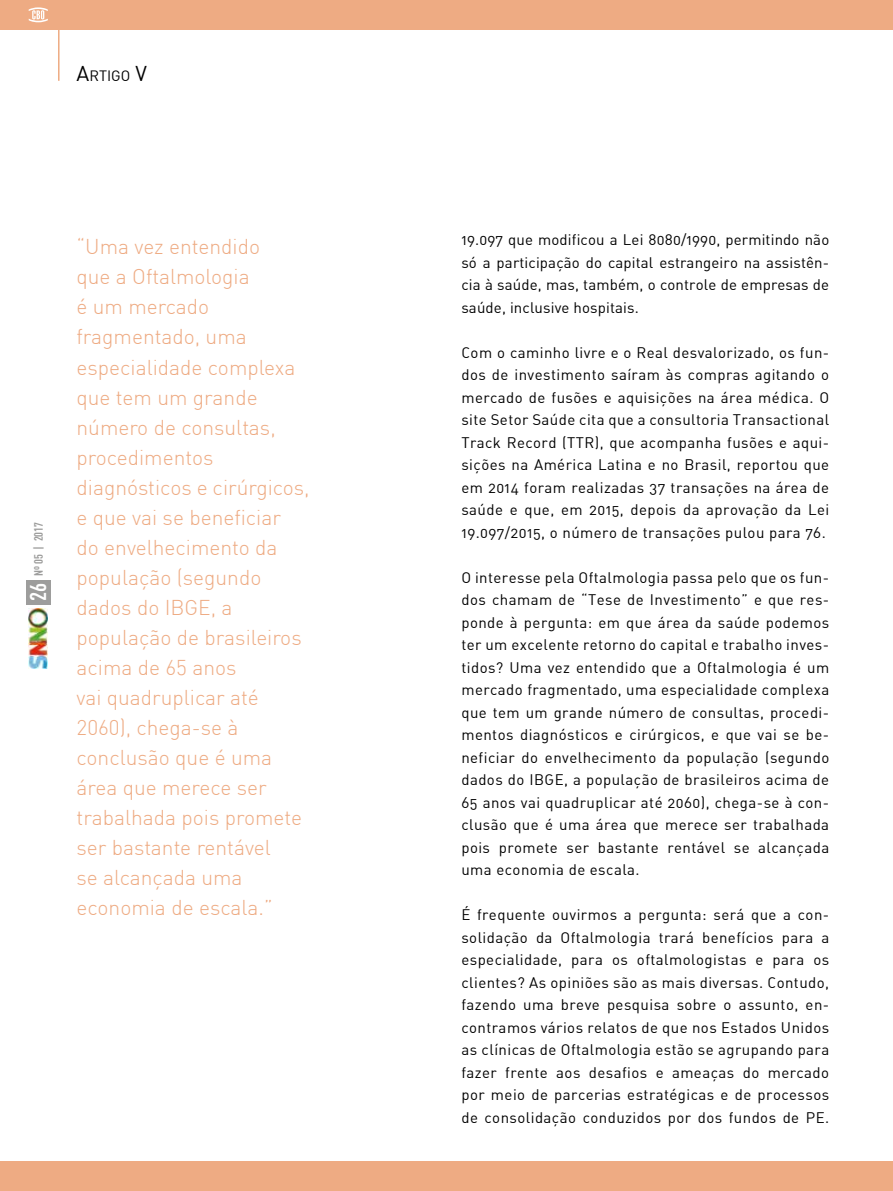
<style>
.page{position:relative;width:893px;height:1191px;background:#fff}
.page>*{position:absolute;margin:0;border:0;box-sizing:border-box;transform-origin:0 0}
.t1{font:700 22.5px "DIN Cond";color:#fff}
.t2{font:300 21px/30px "DIN";color:#eeab83}
.t3{font:15px/22.5px "DIN Alternate";letter-spacing:.03em;color:#000;text-align:justify}
.t4{font:14.7px "DIN";color:#000}
.t5{font:700 12px "DIN Cond";color:#9d9d9c}
.s1{font-size:21px}
</style>
<div class="page">
<div style="left:26px;top:580px;width:25px;height:24px;background:#9d9d9c"></div>
<img style="left:29px;top:609px;width:19px;height:60px">
<div style="left:0;top:0;width:893px;height:30px;background:#eeab83"></div>
<div style="left:0;top:1161px;width:893px;height:30px;background:#eeab83"></div>
<svg style="left:29px;top:7px;width:19px;height:15px"></svg>
<hr style="left:58px;top:30px;width:2px;height:51px;background:#eeab83">
<p class="t4" style="left:77px;top:66px;width:72px"><span class="s1">A</span>rtigo <span class="s1">V</span></p>
<p class="t5" style="left:31px;top:576px;width:55px;rotate:-90deg">Nº 05 | 2017</p>
<h1 class="t1" style="left:25px;top:601px;width:20px;rotate:-90deg">26</h1>
<p class="t2" style="left:77px;top:232px;width:235px">“Uma vez entendido<br>que a Oftalmologia<br>é um mercado fragmentado, uma especialidade complexa que tem um grande número de consultas, procedimentos diagnósticos e cirúrgicos, e que vai se beneficiar<br>do envelhecimento da população (segundo dados do IBGE, a população de brasileiros acima de 65 anos<br>vai quadruplicar até<br>2060), chega-se à conclusão que é uma área que merece ser trabalhada pois promete ser bastante rentável<br>se alcançada uma economia de escala.”</p>
<p class="t3" style="left:461px;top:228px;width:369px">19.097 que modificou a Lei 8080/1990, permitindo não só a participação do capital estrangeiro na assistên&shy;cia à saúde, mas, também, o controle de empresas de saúde, inclusive hospitais.</p>
<p class="t3" style="left:461px;top:341px;width:369px">Com o caminho livre e o Real desvalorizado, os fun&shy;dos de investimento saíram às compras agitando o mercado de fusões e aquisições na área médica. O site Setor Saúde cita que a consultoria Transactional Track Record (TTR), que acompanha fusões e aqui&shy;sições na América Latina e no Brasil, reportou que em 2014 foram realizadas 37 transações na área de saúde e que, em 2015, depois da aprovação da Lei 19.097/2015, o número de transações pulou para 76.</p>
<p class="t3" style="left:461px;top:566px;width:369px">O interesse pela Oftalmologia passa pelo que os fun&shy;dos chamam de “Tese de Investimento” e que res&shy;ponde à pergunta: em que área da saúde podemos ter um excelente retorno do capital e trabalho inves&shy;tidos? Uma vez entendido que a Oftalmologia é um mercado fragmentado, uma especialidade complexa que tem um grande número de consultas, procedi&shy;mentos diagnósticos e cirúrgicos, e que vai se be&shy;neficiar do envelhecimento da população (segundo dados do IBGE, a população de brasileiros acima de 65 anos vai quadruplicar até 2060), chega-se à con&shy;clusão que é uma área que merece ser trabalhada pois promete ser bastante rentável se alcançada uma economia de escala.</p>
<p class="t3" style="left:461px;top:903px;width:369px">É frequente ouvirmos a pergunta: será que a con&shy;solidação da Oftalmologia trará benefícios para a especialidade, para os oftalmologistas e para os clientes? As opiniões são as mais diversas. Contudo, fazendo uma breve pesquisa sobre o assunto, en&shy;contramos vários relatos de que nos Estados Unidos as clínicas de Oftalmologia estão se agrupando para fazer frente aos desafios e ameaças do mercado por meio de parcerias estratégicas e de processos de consolidação conduzidos por dos fundos de PE.</p>
</div>
